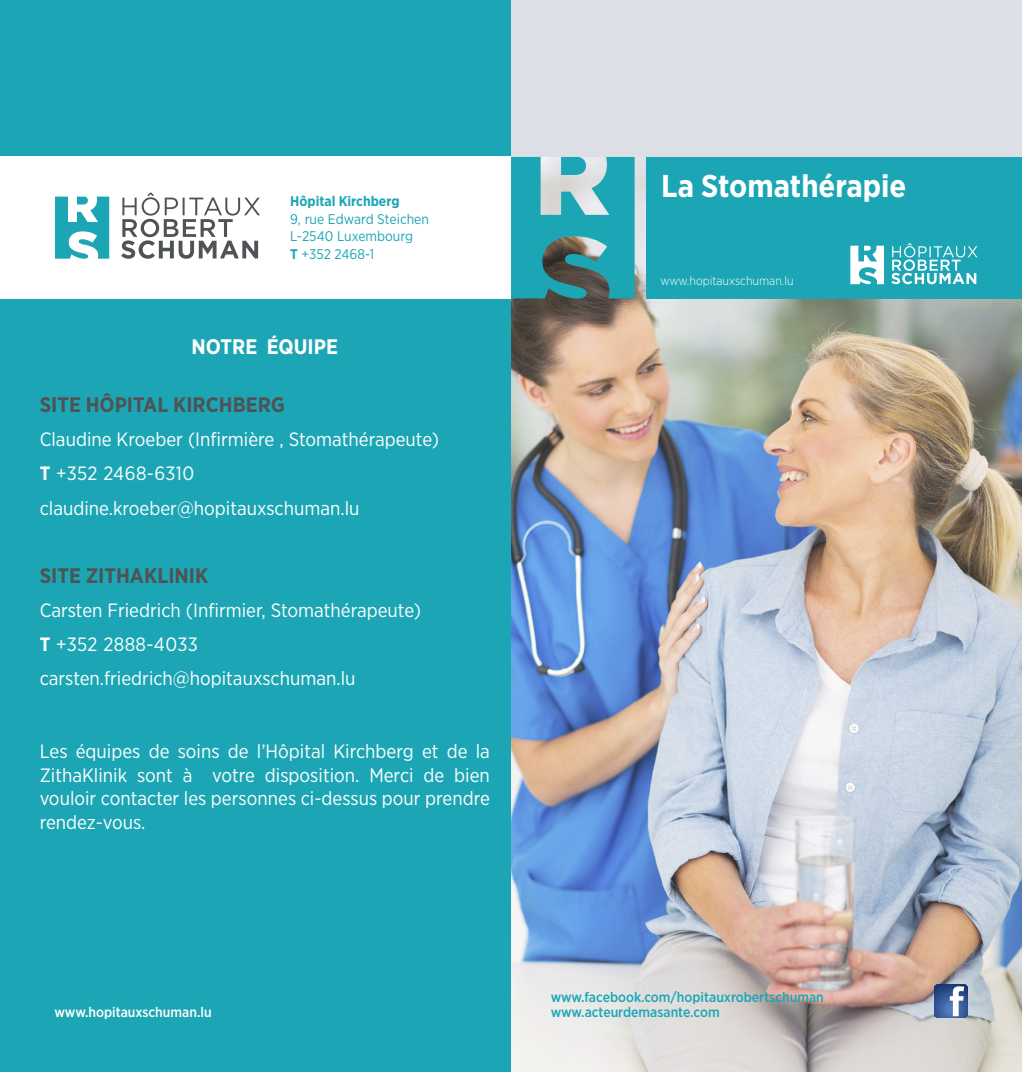
<style>
.page{position:relative;width:1022px;height:1072px;background:#fff}
.page>*{position:absolute;margin:0;border:0;box-sizing:border-box;transform-origin:0 0}
.t1{font:700 31.5px "Gotham Narrow";color:#fff}
.t2{font:700 21px "Gotham Narrow";color:#4f5355}
.t3{font:700 21px "Gotham Narrow";color:#fff}
.t4{font:19.25px/23.6px "Gotham Narrow";color:#fff;text-align:justify}
.t5{font:19.25px "Gotham Narrow";letter-spacing:.02em;color:#fff}
.t6{font:14px/17.5px "Gotham Narrow";color:#1ca6b5}
.t7{font:500 14px "Gotham Narrow";color:#1ca6b5}
.t8{font:500 14px "Gotham Narrow";color:#fff}
.t9{font:300 12.25px "Gotham Narrow";color:#fff}
.s1{font-weight:700}
</style>
<div class="page">
<img style="left:511px;top:157px;width:511px;height:914px">
<div style="left:511px;top:0;width:511px;height:157px;background:#dcdfe6"></div>
<div style="left:0;top:0;width:511px;height:1071px;background:#1ca6b5"></div>
<div style="left:0;top:157px;width:511px;height:142px;background:#fff"></div>
<svg style="left:55px;top:197px;width:54px;height:62px"></svg>
<svg style="left:121px;top:193px;width:139px;height:66px"></svg>
<svg style="left:934px;top:984px;width:33px;height:33px"></svg>
<svg style="left:511px;top:157px;width:124px;height:141px;background:#46a4ad"></svg>
<div style="left:646px;top:157px;width:376px;height:142px;background:#1ca6b5"></div>
<svg style="left:850px;top:246px;width:34px;height:38px"></svg>
<svg style="left:891px;top:243px;width:86px;height:41px"></svg>
<p class="t6" style="left:290px;top:192px;width:140px"><span class="s1">Hôpital Kirchberg<br></span>9, rue Edward Steichen<br>L-2540 Luxembourg</p>
<p class="t6" style="left:290px;top:245px;width:85px"><span class="s1">T</span> +352 2468-1</p>
<p class="t3" style="left:192px;top:333px;width:148px">NOTRE ÉQUIPE</p>
<p class="t2" style="left:40px;top:391px;width:247px">SITE HÔPITAL KIRCHBERG</p>
<p class="t4" style="left:40px;top:427px;width:401px">Claudine Kroeber (Infirmière , Stomathérapeute)</p>
<p class="t4" style="left:40px;top:461px;width:156px"><span class="s1">T</span> +352 2468-6310</p>
<p class="t4" style="left:40px;top:495px;width:321px">claudine.kroeber@hopitauxschuman.lu</p>
<p class="t2" style="left:40px;top:562px;width:170px">SITE ZITHAKLINIK</p>
<p class="t4" style="left:40px;top:598px;width:383px">Carsten Friedrich (Infirmier, Stomathérapeute)</p>
<p class="t5" style="left:40px;top:632px;width:160px"><span class="s1">T</span> +352 2888-4033</p>
<p class="t4" style="left:40px;top:666px;width:317px">carsten.friedrich@hopitauxschuman.lu</p>
<p class="t4" style="left:40px;top:739px;width:452px">Les équipes de soins de l’Hôpital Kirchberg et de la ZithaKlinik sont à votre disposition. Merci de bien vouloir contacter les personnes ci-dessus pour prendre rendez-vous.</p>
<p class="t1" style="left:661px;top:166px;width:247px">La Stomathérapie</p>
<p class="t9" style="left:660px;top:273px;width:135px">www.hopitauxschuman.lu</p>
<p class="t8" style="left:55px;top:1003px;width:159px">www.hopitauxschuman.lu</p>
<p class="t7" style="left:551px;top:988px;width:275px">www.facebook.com/hopitauxrobertschuman</p>
<p class="t7" style="left:551px;top:1003px;width:171px">www.acteurdemasante.com</p>
</div>
